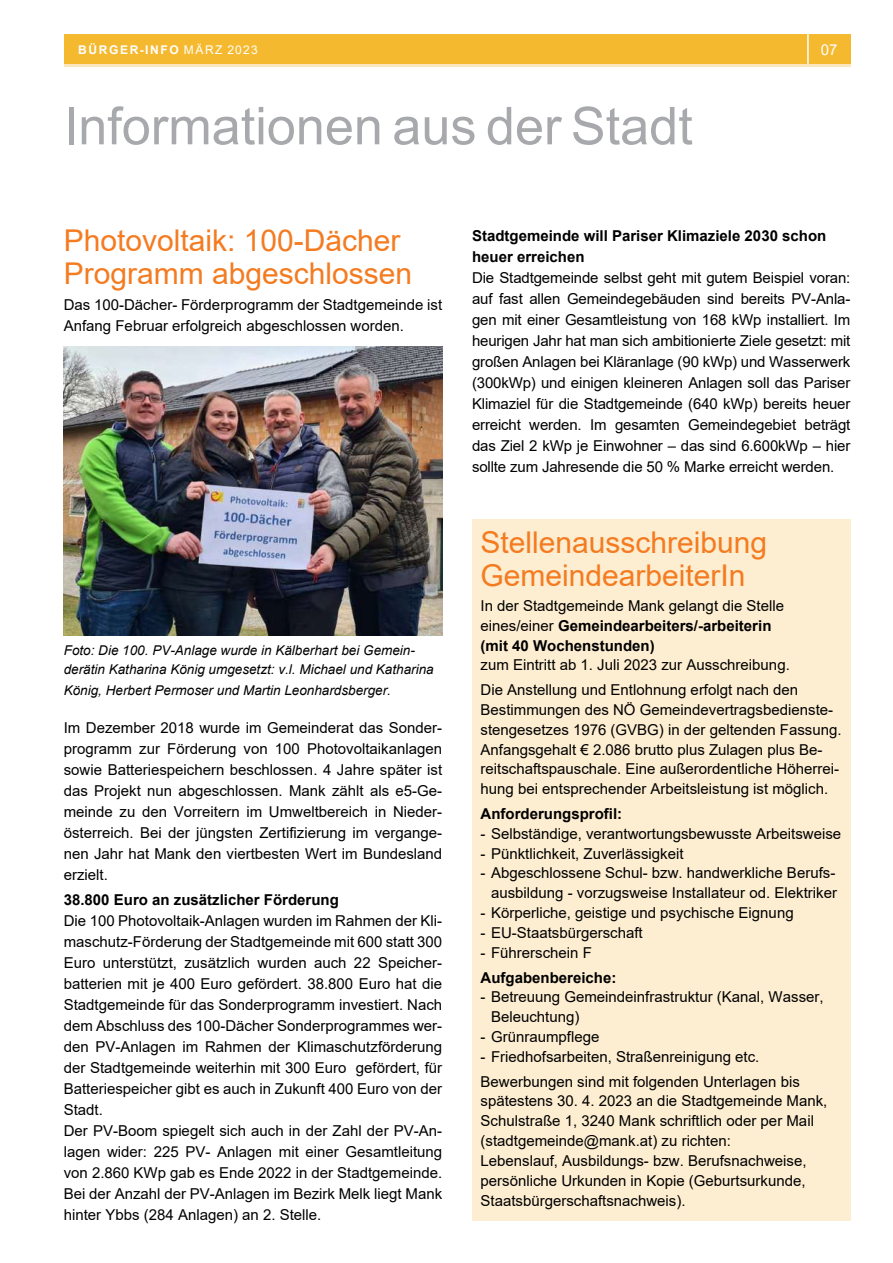
<style>
.page{position:relative;width:893px;height:1263px;background:#fff}
.page>*{position:absolute;margin:0;border:0;box-sizing:border-box;transform-origin:0 0}
.t1{font:52.2px "Arial";color:#a7a9ac}
.t2{font:30px/33px "Arial";color:#f47b20}
.t3{font:15px/21px "Arial";color:#000}
.t4{font:700 15px/21px "Arial";color:#000}
.t5{font:15px "Arial";color:#fff}
.t6{font:italic 13.5px/19.5px "Arial";color:#000}
.t7{font:700 12px "Arial";letter-spacing:.135em;color:#fff}
.s1{font-weight:400}
.s2{font-weight:700}
</style>
<div class="page">
<div style="left:64px;top:34px;width:786px;height:30px;background:#f5b930"></div>
<hr style="left:64px;top:64px;width:786px;height:2px;background:#fce6be">
<hr style="left:807px;top:34px;width:2px;height:30px;background:#fff">
<img style="left:64px;top:347px;width:378px;height:289px">
<div style="left:472px;top:519px;width:378px;height:701px;background:#fdedd1"></div>
<p class="t7" style="left:78px;top:46px;width:181px">BÜRGER-INFO <span class="s1">MÄRZ 2023</span></p>
<p class="t5" style="left:821px;top:44px;width:18px">07</p>
<h1 class="t1" style="left:64px;top:106px;width:630px">Informationen aus der Stadt</h1>
<h2 class="t2" style="left:64px;top:227px;width:350px">Photovoltaik: 100-Dächer<br>Programm abgeschlossen</h2>
<p class="t3" style="left:64px;top:295px;width:380px">Das 100-Dächer- Förderprogramm der Stadtgemeinde ist<br>Anfang Februar erfolgreich abgeschlossen worden.</p>
<p class="t6" style="left:64px;top:641px;width:371px">Foto: Die 100. PV-Anlage wurde in Kälberhart bei Gemein&shy;derätin Katharina König umgesetzt: v.l. Michael und Katharina</p>
<p class="t6" style="left:64px;top:682px;width:329px">König, Herbert Permoser und Martin Leonhardsberger.</p>
<p class="t3" style="left:64px;top:719px;width:380px;text-align:justify">Im Dezember 2018 wurde im Gemeinderat das Sonder&shy;programm zur Förderung von 100 Photovoltaikanlagen sowie Batteriespeichern beschlossen. 4 Jahre später ist das Projekt nun abgeschlossen. Mank zählt als e5-Ge&shy;meinde zu den Vorreitern im Umweltbereich in Nieder&shy;österreich. Bei der jüngsten Zertifizierung im vergange&shy;nen Jahr hat Mank den viertbesten Wert im Bundesland erzielt.</p>
<p class="t4" style="left:64px;top:891px;width:277px">38.800 Euro an zusätzlicher Förderung</p>
<p class="t3" style="left:64px;top:912px;width:380px">Die 100 Photovoltaik-Anlagen wurden im Rahmen der Kli&shy;maschutz-Förderung der Stadtgemeinde mit 600 statt 300<br>Euro unterstützt, zusätzlich wurden auch 22 Speicher&shy;batterien mit je 400 Euro gefördert. 38.800 Euro hat die Stadtgemeinde für das Sonderprogramm investiert. Nach dem Abschluss des 100-Dächer Sonderprogrammes wer&shy;den PV-Anlagen im Rahmen der Klimaschutzförderung der Stadtgemeinde weiterhin mit 300 Euro gefördert, für Batteriespeicher gibt es auch in Zukunft 400 Euro von der Stadt.<br>Der PV-Boom spiegelt sich auch in der Zahl der PV-An&shy;lagen wider: 225 PV- Anlagen mit einer Gesamtleitung von 2.860 KWp gab es Ende 2022 in der Stadtgemeinde.<br>Bei der Anzahl der PV-Anlagen im Bezirk Melk liegt Mank hinter Ybbs (284 Anlagen) an 2. Stelle.</p>
<p class="t4" style="left:472px;top:226px;width:356px">Stadtgemeinde will Pariser Klimaziele 2030 schon heuer erreichen</p>
<p class="t3" style="left:472px;top:268px;width:380px;text-align:justify">Die Stadtgemeinde selbst geht mit gutem Beispiel voran: auf fast allen Gemeindegebäuden sind bereits PV-Anla&shy;gen mit einer Gesamtleistung von 168 kWp installiert. Im heurigen Jahr hat man sich ambitionierte Ziele gesetzt: mit großen Anlagen bei Kläranlage (90 kWp) und Wasserwerk (300kWp) und einigen kleineren Anlagen soll das Pariser Klimaziel für die Stadtgemeinde (640 kWp) bereits heuer erreicht werden. Im gesamten Gemeindegebiet beträgt das Ziel 2 kWp je Einwohner – das sind 6.600kWp – hier sollte zum Jahresende die 50 % Marke erreicht werden.</p>
<h2 class="t2" style="left:480px;top:529px;width:288px">Stellenausschreibung<br>GemeindearbeiterIn</h2>
<p class="t3" style="left:480px;top:597px;width:305px;line-height:20px">In der Stadtgemeinde Mank gelangt die Stelle eines/einer <span class="s2">Gemeindearbeiters/-arbeiterin (mit 40 Wochenstunden)</span></p>
<p class="t3" style="left:480px;top:654px;width:319px;line-height:24.2px">zum Eintritt ab 1. Juli 2023 zur Ausschreibung.<br>Die Anstellung und Entlohnung erfolgt nach den</p>
<p class="t3" style="left:480px;top:701px;width:363px;line-height:20px">Bestimmungen des NÖ Gemeindevertragsbedienste&shy;stengesetzes 1976 (GVBG) in der geltenden Fassung.<br>Anfangsgehalt € 2.086 brutto plus Zulagen plus Be&shy;reitschaftspauschale. Eine außerordentliche Höherrei&shy;hung bei entsprechender Arbeitsleistung ist möglich.</p>
<p class="t4" style="left:480px;top:804px;width:143px">Anforderungsprofil:</p>
<p class="t3" style="left:480px;top:824px;width:362px">- Selbständige, verantwortungsbewusste Arbeitsweise</p>
<p class="t3" style="left:480px;top:844px;width:205px">- Pünktlichkeit, Zuverlässigkeit</p>
<p class="t3" style="left:480px;top:865px;width:358px;line-height:20px;text-align:right">- Abgeschlossene Schul- bzw. handwerkliche Berufs&shy;ausbildung - vorzugsweise Installateur od. Elektriker</p>
<p class="t3" style="left:480px;top:904px;width:315px">- Körperliche, geistige und psychische Eignung</p>
<p class="t3" style="left:480px;top:924px;width:164px">- EU-Staatsbürgerschaft</p>
<p class="t3" style="left:480px;top:944px;width:113px">- Führerschein F</p>
<p class="t4" style="left:480px;top:968px;width:137px">Aufgabenbereiche:</p>
<p class="t3" style="left:491px;top:988px;width:334px;line-height:20px;text-indent:-10px">- Betreuung Gemeindeinfrastruktur (Kanal, Wasser,<br>Beleuchtung)</p>
<p class="t3" style="left:480px;top:1028px;width:120px">- Grünraumpflege</p>
<p class="t3" style="left:480px;top:1046px;width:321px;line-height:24.2px">- Friedhofsarbeiten, Straßenreinigung etc.<br>Bewerbungen sind mit folgenden Unterlagen bis</p>
<p class="t3" style="left:480px;top:1092px;width:348px;line-height:20px">spätestens 30. 4. 2023 an die Stadtgemeinde Mank, Schulstraße 1, 3240 Mank schriftlich oder per Mail (stadtgemeinde@mank.at) zu richten:<br>Lebenslauf, Ausbildungs- bzw. Berufsnachweise, persönliche Urkunden in Kopie (Geburtsurkunde, Staatsbürgerschaftsnachweis).</p>
</div>
